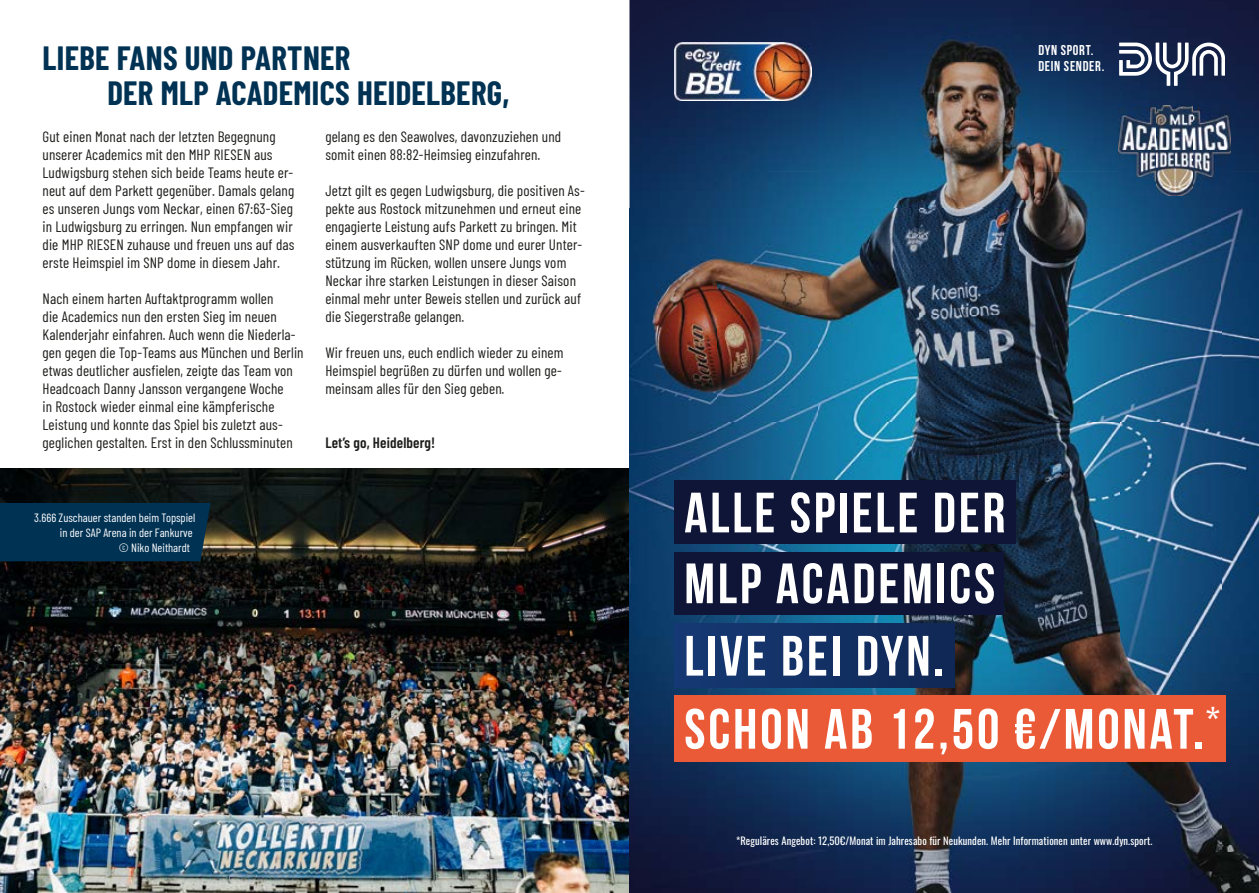
<style>
.page{position:relative;width:1259px;height:893px;background:#fff}
.page>*{position:absolute;margin:0;border:0;box-sizing:border-box;transform-origin:0 0}
.t1{font:700 56.7px/72.8px "Bebas Neue";letter-spacing:.05em;color:#fff}
.t2{font:700 32.85px/35px "Barlow Condensed";letter-spacing:.01em;color:#003254}
.t3{font:15px/18px "Barlow Condensed";letter-spacing:.01em;color:#1d1d1b}
.t4{font:600 15px "Barlow Condensed";letter-spacing:.01em;color:#1d1d1b}
.t5{font:700 14.25px/16px "Bebas Neue";letter-spacing:.05em;color:#fff}
.t6{font:12px "Barlow Condensed";color:#fff}
.t7{font:10.5px "Oswald";letter-spacing:.01em;color:#fff}
</style>
<div class="page">
<img style="left:0;top:468px;width:629px;height:425px">
<div style="left:0;top:503px;width:211px;height:58px;background:#003254"></div>
<img style="left:768px;top:172px;width:491px;height:37px">
<img style="left:629px;top:98px;width:139px;height:111px">
<img style="left:1221px;top:0;width:38px;height:172px">
<img style="left:767px;top:0;width:353px;height:172px">
<img style="left:1120px;top:0;width:101px;height:105px">
<div style="left:629px;top:0;width:88px;height:98px;background:#121b3f"></div>
<div style="left:717px;top:0;width:51px;height:43px;background:#121d42"></div>
<img style="left:629px;top:209px;width:630px;height:684px">
<img style="left:1118px;top:105px;width:113px;height:90px">
<svg style="left:1119px;top:43px;width:106px;height:43px"></svg>
<div style="left:674px;top:552px;width:330px;height:62px;background:#0f1537"></div>
<div style="left:674px;top:624px;width:280px;height:63px;background:linear-gradient(to right,#153975,#102855)"></div>
<div style="left:674px;top:695px;width:551px;height:67px;background:#eb5a37"></div>
<div style="left:674px;top:480px;width:342px;height:64px;background:#0f1537"></div>
<img style="left:674px;top:43px;width:137px;height:57px">
<h2 class="t2" style="left:107px;top:39px;width:403px;text-indent:-65px">LIEBE FANS UND PARTNER<br>DER MLP ACADEMICS HEIDELBERG,</h2>
<p class="t3" style="left:325px;top:126px;width:237px">gelang es den Seawolves, davonzuziehen und somit einen 88:82-Heimsieg einzufahren.</p>
<p class="t3" style="left:325px;top:180px;width:261px">Jetzt gilt es gegen Ludwigsburg, die positiven As&shy;pekte aus Rostock mitzunehmen und erneut eine engagierte Leistung aufs Parkett zu bringen. Mit einem ausverkauften SNP dome und eurer Unter&shy;stützung im Rücken, wollen unsere Jungs vom Neckar ihre starken Leistungen in dieser Saison einmal mehr unter Beweis stellen und zurück auf die Siegerstraße gelangen.</p>
<p class="t3" style="left:325px;top:342px;width:240px;text-align:justify">Wir freuen uns, euch endlich wieder zu einem Heimspiel begrüßen zu dürfen und wollen ge&shy;meinsam alles für den Sieg geben.</p>
<p class="t3" style="left:43px;top:126px;width:253px">Gut einen Monat nach der letzten Begegnung unserer Academics mit den MHP RIESEN aus Ludwigsburg stehen sich beide Teams heute er&shy;neut auf dem Parkett gegenüber. Damals gelang es unseren Jungs vom Neckar, einen 67:63-Sieg in Ludwigsburg zu erringen. Nun empfangen wir die MHP RIESEN zuhause und freuen uns auf das erste Heimspiel im SNP dome in diesem Jahr.</p>
<p class="t3" style="left:43px;top:288px;width:263px">Nach einem harten Auftaktprogramm wollen<br>die Academics nun den ersten Sieg im neuen Kalenderjahr einfahren. Auch wenn die Niederla&shy;gen gegen die Top-Teams aus München und Berlin etwas deutlicher ausfielen, zeigte das Team von Headcoach Danny Jansson vergangene Woche<br>in Rostock wieder einmal eine kämpferische Leistung und konnte das Spiel bis zuletzt aus&shy;geglichen gestalten. Erst in den Schlussminuten</p>
<p class="t4" style="left:325px;top:431px;width:111px">Let’s go, Heidelberg!</p>
<p class="t6" style="left:34px;top:509px;width:162px">3.666 Zuschauer standen beim Topspiel</p>
<p class="t6" style="left:60px;top:524px;width:134px">in der SAP Arena in der Fankurve</p>
<p class="t6" style="left:119px;top:539px;width:73px">© Niko Neithardt</p>
<p class="t5" style="left:1038px;top:42px;width:67px">DYN SPORT.<br>DEIN SENDER.</p>
<h1 class="t1" style="left:684px;top:476px;width:322px">ALLE SPIELE DER</h1>
<h1 class="t1" style="left:684px;top:547px;width:537px">MLP ACADEMICS<br>LIVE BEI DYN.<br>SCHON AB 12,50 €/MONAT.<sup>*</sup></h1>
<p class="t7" style="left:736px;top:831px;width:418px">*Reguläres Angebot: 12,50€/Monat im Jahresabo für Neukunden. Mehr Informationen unter www.dyn.sport.</p>
</div>
